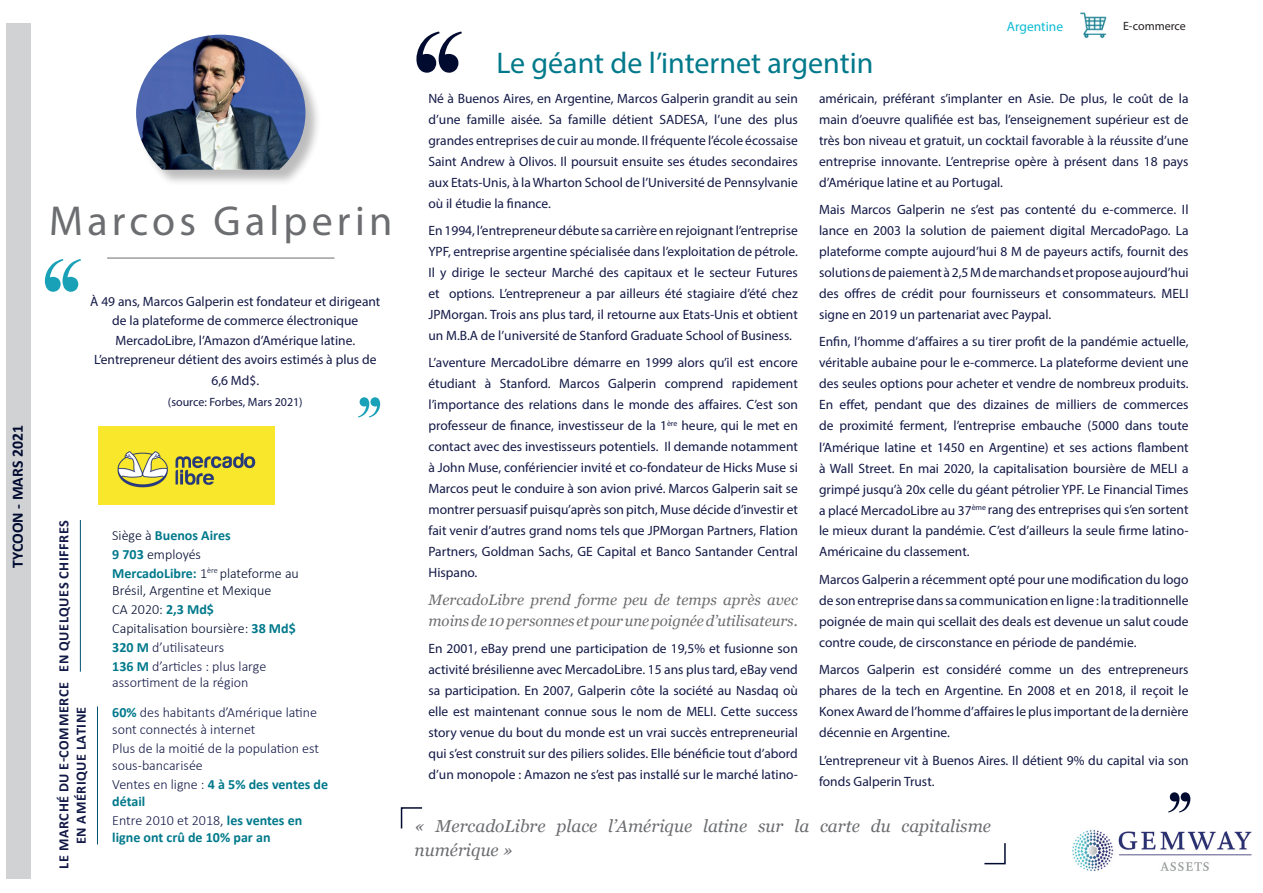
<style>
.page{position:relative;width:1263px;height:893px;background:#fff}
.page>*{position:absolute;margin:0;border:0;box-sizing:border-box;transform-origin:0 0}
.t1{font:160.8px "Bask Old Face";color:#000b2f}
.t2{font:127.95px "Bask Old Face";color:#19a1b7}
.t3{font:78.75px "Bask Old Face";color:#000b2f}
.t4{font:78.75px "Bask Old Face";color:#19a1b7}
.t5{font:42px "Myriad Pro";letter-spacing:.1em;color:#6c6d70}
.t6{font:30px "Myriad Pro";color:#00798b}
.t7{font:italic 17.25px/24px "Georgia";color:#6c6d70}
.t8{font:700 15.75px "Calibri";color:#000b2f}
.t9{font:italic 15px/21px "Georgia";color:#6c6d70}
.t10{font:700 14.25px/17.1px "Calibri";letter-spacing:.04em;color:#131946;text-align:center}
.t11{font:700 14.1px/18.9px "Calibri";color:#00798b}
.t12{font:300 14.1px/16.8px "Calibri";color:#131946}
.t13{font:300 14.1px/18.9px "Calibri";color:#000b2f}
.t14{font:13.5px/21px "Myriad Pro";color:#131946;text-align:justify}
.t15{font:13.5px "Myriad Pro";color:#0dbcd3}
.t16{font:12px "Myriad Pro";color:#131946}
.t17{font:12px "Myriad Pro";color:#231f20}
.s1{font-weight:300;color:#000b2f}
.s2{font-weight:700;color:#00798b}
.s3{color:#131946}
.s4{font-weight:300;color:#131946}
</style>
<div class="page">
<hr style="left:107px;top:258px;width:227px;height:1px;background:#6c6d70">
<div style="left:136px;top:35px;width:186px;height:152px;background:#231f20;opacity:.3"></div>
<img style="left:136px;top:35px;width:169px;height:135px">
<hr style="left:80px;top:520px;width:1px;height:152px;background:#00526f">
<svg style="left:984px;top:843px;width:22px;height:22px"></svg>
<svg style="left:400px;top:807px;width:23px;height:22px"></svg>
<img style="left:99px;top:426px;width:175px;height:79px">
<hr style="left:97px;top:706px;width:1px;height:138px;background:#00526f">
<div style="left:6px;top:23px;width:25px;height:855px;background:#d1d2d4"></div>
<img style="left:1072px;top:829px;width:180px;height:42px">
<img style="left:1080px;top:12px;width:27px;height:27px">
<p class="t8" style="left:6px;top:568px;width:144px;rotate:-90deg">TYCOON - MARS 2021</p>
<h3 class="t5" style="left:49px;top:195px;width:345px">Marcos Galperin</h3>
<h2 class="t2" style="left:39px;top:234px;width:50px">‘‘</h2>
<p class="t14" style="left:90px;top:291px;width:292px;line-height:19.5px;text-align:center">À 49 ans, Marcos Galperin est fondateur et dirigeant de la plateforme de commerce électronique MercadoLibre, l’Amazon d’Amérique latine.<br>L’entrepreneur détient des avoirs estimés à plus de</p>
<p class="t14" style="left:211px;top:370px;width:49px">6,6 Md$.</p>
<p class="t16" style="left:168px;top:395px;width:136px">(source: Forbes, Mars 2021)</p>
<h3 class="t4" style="left:384px;top:433px;width:31px;rotate:-180deg">‘‘</h3>
<p class="t10" style="left:55px;top:671px;width:153px;rotate:-90deg">EN QUELQUES CHIFFRES</p>
<p class="t10" style="left:55px;top:868px;width:188px;rotate:-90deg">LE MARCHÉ DU E-COMMERCE<br>EN AMÉRIQUE LATINE</p>
<p class="t11" style="left:112px;top:526px;width:188px"><span class="s1">Siège à</span> Buenos Aires<br>9 703 <span class="s1">employés<br></span>MercadoLibre: <span class="s1">1</span><sup>ère</sup> <span class="s1">plateforme au</span></p>
<p class="t13" style="left:112px;top:580px;width:185px">Brésil, Argentine et Mexique<br>CA 2020: <span class="s2">2,3 Md$<br></span>Capitalisation boursière: <span class="s2">38 Md$<br>320 M</span> <span class="s3">d’utilisateurs<br></span><span class="s2">136 M</span> <span class="s3">d’articles : plus large</span></p>
<p class="t12" style="left:112px;top:674px;width:138px">assortiment de la région</p>
<p class="t12" style="left:112px;top:704px;width:206px"><span class="s2">60%</span> des habitants d’Amérique latine sont connectés à internet</p>
<p class="t12" style="left:112px;top:740px;width:208px">Plus de la moitié de la population est sous-bancarisée</p>
<p class="t11" style="left:112px;top:776px;width:217px;line-height:16.8px"><span class="s4">Ventes en ligne :</span> 4 à 5% des ventes de détail</p>
<p class="t11" style="left:112px;top:812px;width:191px;line-height:16.8px"><span class="s4">Entre 2010 et 2018,</span> les ventes en ligne ont crû de 10% par an</p>
<h1 class="t1" style="left:409px;top:0;width:62px">‘‘</h1>
<h3 class="t6" style="left:496px;top:45px;width:379px">Le géant de l’internet argentin</h3>
<p class="t15" style="left:1007px;top:18px;width:58px">Argentine</p>
<p class="t17" style="left:1123px;top:19px;width:64px">E-commerce</p>
<p class="t14" style="left:428px;top:87px;width:371px">Né à Buenos Aires, en Argentine, Marcos Galperin grandit au sein d’une famille aisée. Sa famille détient SADESA, l’une des plus grandes entreprises de cuir au monde. Il fréquente l’école écossaise Saint Andrew à Olivos. Il poursuit ensuite ses études secondaires aux Etats-Unis, à la Wharton School de l’Université de Pennsylvanie où il étudie la finance.</p>
<p class="t14" style="left:428px;top:220px;width:371px">En 1994, l’entrepreneur débute sa carrière en rejoignant l’entreprise YPF, entreprise argentine spécialisée dans l’exploitation de pétrole.<br>Il y dirige le secteur Marché des capitaux et le secteur Futures et options. L’entrepreneur a par ailleurs été stagiaire d’été chez JPMorgan. Trois ans plus tard, il retourne aux Etats-Unis et obtient un M.B.A de l’université de Stanford Graduate School of Business.</p>
<p class="t14" style="left:428px;top:352px;width:371px">L’aventure MercadoLibre démarre en 1999 alors qu’il est encore étudiant à Stanford. Marcos Galperin comprend rapidement l’importance des relations dans le monde des affaires. C’est son professeur de finance, investisseur de la 1<sup>ère</sup> heure, qui le met en contact avec des investisseurs potentiels. Il demande notamment à John Muse, confériencier invité et co-fondateur de Hicks Muse si Marcos peut le conduire à son avion privé. Marcos Galperin sait se montrer persuasif puisqu’après son pitch, Muse décide d’investir et fait venir d’autres grand noms tels que JPMorgan Partners, Flation Partners, Goldman Sachs, GE Capital et Banco Santander Central Hispano.</p>
<p class="t9" style="left:428px;top:589px;width:371px">MercadoLibre prend forme peu de temps après avec moins de 10 personnes et pour une poignée d’utilisateurs.</p>
<p class="t14" style="left:428px;top:638px;width:371px">En 2001, eBay prend une participation de 19,5% et fusionne son activité brésilienne avec MercadoLibre. 15 ans plus tard, eBay vend sa participation. En 2007, Galperin côte la société au Nasdaq où elle est maintenant connue sous le nom de MELI. Cette success story venue du bout du monde est un vrai succès entrepreneurial qui s’est construit sur des piliers solides. Elle bénéficie tout d’abord d’un monopole : Amazon ne s’est pas installé sur le marché latino-</p>
<p class="t14" style="left:819px;top:87px;width:371px">américain, préférant s’implanter en Asie. De plus, le coût de la main d’oeuvre qualifiée est bas, l’enseignement supérieur est de très bon niveau et gratuit, un cocktail favorable à la réussite d’une entreprise innovante. L’entreprise opère à présent dans 18 pays d’Amérique latine et au Portugal.</p>
<p class="t14" style="left:819px;top:199px;width:371px">Mais Marcos Galperin ne s’est pas contenté du e-commerce. Il lance en 2003 la solution de paiement digital MercadoPago. La plateforme compte aujourd’hui 8 M de payeurs actifs, fournit des solutions de paiement à 2,5 M de marchands et propose aujourd’hui des offres de crédit pour fournisseurs et consommateurs. MELI signe en 2019 un partenariat avec Paypal.</p>
<p class="t14" style="left:819px;top:331px;width:371px">Enfin, l’homme d’affaires a su tirer profit de la pandémie actuelle, véritable aubaine pour le e-commerce. La plateforme devient une des seules options pour acheter et vendre de nombreux produits.<br>En effet, pendant que des dizaines de milliers de commerces de proximité ferment, l’entreprise embauche (5000 dans toute l’Amérique latine et 1450 en Argentine) et ses actions flambent à Wall Street. En mai 2020, la capitalisation boursière de MELI a grimpé jusqu’à 20x celle du géant pétrolier YPF. Le Financial Times a placé MercadoLibre au 37<sup>ème</sup> rang des entreprises qui s’en sortent le mieux durant la pandémie. C’est d’ailleurs la seule firme latino-Américaine du classement.</p>
<p class="t14" style="left:819px;top:568px;width:371px">Marcos Galperin a récemment opté pour une modification du logo de son entreprise dans sa communication en ligne : la traditionnelle poignée de main qui scellait des deals est devenue un salut coude contre coude, de cirsconstance en période de pandémie.</p>
<p class="t14" style="left:819px;top:659px;width:371px">Marcos Galperin est considéré comme un des entrepreneurs phares de la tech en Argentine. En 2008 et en 2018, il reçoit le Konex Award de l’homme d’affaires le plus important de la dernière décennie en Argentine.</p>
<p class="t14" style="left:819px;top:749px;width:371px">L’entrepreneur vit à Buenos Aires. Il détient 9% du capital via son fonds Galperin Trust.</p>
<h3 class="t3" style="left:1194px;top:828px;width:31px;rotate:-180deg">‘‘</h3>
<p class="t7" style="left:415px;top:814px;width:578px">« MercadoLibre place l’Amérique latine sur la carte du capitalisme numérique »</p>
</div>
